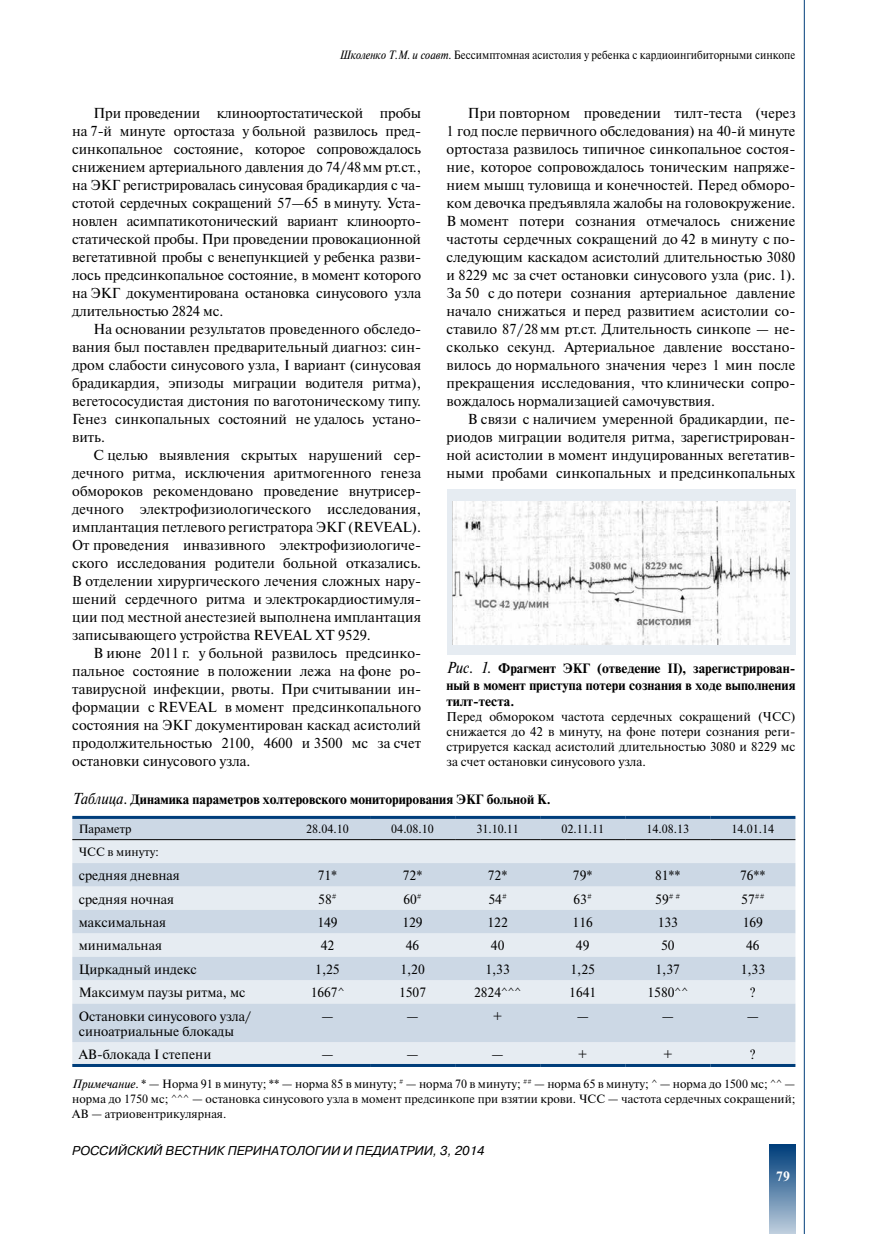
<style>
.page{position:relative;width:872px;height:1234px;background:#fff}
.page>*{position:absolute;margin:0;border:0;box-sizing:border-box;transform-origin:0 0}
.t1{font:14.4px/18px "Newton C";color:#000;text-align:justify}
.t2{font:13.5px/15px "Newton C";color:#000}
.t3{font:700 13.5px/16.5px "Newton C";color:#000;text-align:justify}
.t4{font:700 13.5px "Newton C";color:#fff}
.t5{font:12.75px/15px "Newton C";color:#000;text-align:justify}
.t6{font:italic 12.75px "Pragmatica C";color:#000}
.t7{font:12px/15px "Newton C";color:#000;text-align:justify}
.t8{font:12px "Newton C";color:#000;scale:.89 1}
.s1{font-style:italic}
.s2{font-weight:400;font-style:italic;font-size:15.9px}
</style>
<div class="page">
<div style="left:770px;top:1144px;width:25px;height:89px;background:linear-gradient(to bottom,#003b78,#bccddc)"></div>
<hr style="left:804px;top:0;width:1px;height:1233px;background:#003e7b">
<div style="left:72px;top:818px;width:723px;height:21px;background:#ccd8e5"></div>
<div style="left:72px;top:840px;width:723px;height:223px;background:#e6ecf2"></div>
<svg style="left:72px;top:862px;width:723px;height:179px;background:#d6e0ea"></svg>
<hr style="left:72px;top:815px;width:213px;height:3px;background:#003e7b">
<hr style="left:285px;top:815px;width:85px;height:3px;background:#003e7b">
<hr style="left:370px;top:815px;width:85px;height:3px;background:#003e7b">
<hr style="left:455px;top:815px;width:85px;height:3px;background:#003e7b">
<hr style="left:540px;top:815px;width:85px;height:3px;background:#003e7b">
<hr style="left:625px;top:815px;width:85px;height:3px;background:#003e7b">
<hr style="left:710px;top:815px;width:85px;height:3px;background:#003e7b">
<hr style="left:72px;top:839px;width:213px;height:1px;background:#000">
<hr style="left:285px;top:839px;width:85px;height:1px;background:#000">
<hr style="left:370px;top:839px;width:85px;height:1px;background:#000">
<hr style="left:455px;top:839px;width:85px;height:1px;background:#000">
<hr style="left:540px;top:839px;width:85px;height:1px;background:#000">
<hr style="left:625px;top:839px;width:85px;height:1px;background:#000">
<hr style="left:710px;top:839px;width:85px;height:1px;background:#000">
<hr style="left:72px;top:1063px;width:213px;height:3px;background:#003e7b">
<hr style="left:285px;top:1063px;width:85px;height:3px;background:#003e7b">
<hr style="left:710px;top:1063px;width:85px;height:3px;background:#003e7b">
<hr style="left:370px;top:1063px;width:85px;height:3px;background:#003e7b">
<hr style="left:455px;top:1063px;width:85px;height:3px;background:#003e7b">
<hr style="left:540px;top:1063px;width:85px;height:3px;background:#003e7b">
<hr style="left:625px;top:1063px;width:85px;height:3px;background:#003e7b">
<div style="left:446px;top:489px;width:349px;height:165px;background:#e6ecf2"></div>
<img style="left:453px;top:501px;width:336px;height:143px">
<p class="t8" style="left:339px;top:48px;width:514px"><span class="s1">Школенко Т.М. и соавт.</span> Бессимптомная асистолия у ребенка с кардиоингибиторными синкопе</p>
<p class="t1" style="left:72px;top:104px;width:350px;text-indent:21px">При проведении клиноортостатической пробы на 7‑й минуте ортостаза у больной развилось пред&shy;синкопальное состояние, которое сопровождалось снижением артериального давления до 74/48мм рт.ст., на ЭКГ регистрировалась синусовая брадикардия с ча&shy;стотой сердечных сокращений 57—65 в минуту. Уста&shy;новлен асимпатикотонический вариант клиноорто&shy;статической пробы. При проведении провокационной вегетативной пробы с венепункцией у ребенка разви&shy;лось предсинкопальное состояние, в момент которого на ЭКГ документирована остановка синусового узла длительностью 2824 мс.</p>
<p class="t1" style="left:72px;top:320px;width:350px;text-indent:21px">На основании результатов проведенного обследо&shy;вания был поставлен предварительный диагноз: син&shy;дром слабости синусового узла, I вариант (синусовая брадикардия, эпизоды миграции водителя ритма), вегетососудистая дистония по ваготоническому типу.<br>Генез синкопальных состояний не удалось устано&shy;вить.</p>
<p class="t1" style="left:72px;top:446px;width:350px;text-indent:21px">С целью выявления скрытых нарушений сер&shy;дечного ритма, исключения аритмогенного генеза обмороков рекомендовано проведение внутрисер&shy;дечного электрофизиологического исследования, имплантация петлевого регистратора ЭКГ (REVEAL).<br>От проведения инвазивного электрофизиологиче&shy;ского исследования родители больной отказались.<br>В отделении хирургического лечения сложных нару&shy;шений сердечного ритма и электрокардиостимуля&shy;ции под местной анестезией выполнена имплантация записывающего устройства REVEAL XT 9529.</p>
<p class="t1" style="left:72px;top:644px;width:350px;text-indent:21px">В июне 2011 г. у больной развилось предсинко&shy;пальное состояние в положении лежа на фоне ро&shy;тавирусной инфекции, рвоты. При считывании ин&shy;формации с REVEAL в момент предсинкопального состояния на ЭКГ документирован каскад асистолий продолжительностью 2100, 4600 и 3500 мс за счет остановки синусового узла.</p>
<p class="t1" style="left:446px;top:104px;width:350px;text-indent:21px">При повторном проведении тилт-теста (через 1 год после первичного обследования) на 40‑й минуте ортостаза развилось типичное синкопальное состоя&shy;ние, которое сопровождалось тоническим напряже&shy;нием мышц туловища и конечностей. Перед обморо&shy;ком девочка предъявляла жалобы на головокружение.<br>В момент потери сознания отмечалось снижение частоты сердечных сокращений до 42 в минуту с по&shy;следующим каскадом асистолий длительностью 3080 и 8229 мс за счет остановки синусового узла (рис. 1).<br>За 50 с до потери сознания артериальное давление начало снижаться и перед развитием асистолии со&shy;ставило 87/28мм рт.ст. Длительность синкопе — не&shy;сколько секунд. Артериальное давление восстано&shy;вилось до нормального значения через 1 мин после прекращения исследования, что клинически сопро&shy;вождалось нормализацией самочувствия.</p>
<p class="t1" style="left:446px;top:410px;width:350px;text-indent:21px">В связи с наличием умеренной брадикардии, пе&shy;риодов миграции водителя ритма, зарегистрирован&shy;ной асистолии в момент индуцированных вегетатив&shy;ными пробами синкопальных и предсинкопальных</p>
<p class="t3" style="left:446px;top:660px;width:350px"><span class="s2">Рис. 1.</span> Фрагмент ЭКГ (отведение II), зарегистрирован&shy;ный в момент приступа потери сознания в ходе выполнения тилт-теста.</p>
<p class="t5" style="left:446px;top:709px;width:350px">Перед обмороком частота сердечных сокращений (ЧСС) снижается до 42 в минуту, на фоне потери сознания реги&shy;стрируется каскад асистолий длительностью 3080 и 8229 мс за счет остановки синусового узла.</p>
<p class="t3" style="left:72px;top:790px;width:480px"><span class="s2">Таблица.</span> Динамика параметров холтеровского мониторирования ЭКГ больной К.</p>
<p class="t7" style="left:79px;top:821px;width:54px">Параметр</p>
<p class="t7" style="left:306px;top:821px;width:44px">28.04.10</p>
<p class="t7" style="left:391px;top:821px;width:44px">04.08.10</p>
<p class="t7" style="left:476px;top:821px;width:44px">31.10.11</p>
<p class="t7" style="left:561px;top:821px;width:44px">02.11.11</p>
<p class="t7" style="left:646px;top:821px;width:44px">14.08.13</p>
<p class="t7" style="left:731px;top:821px;width:44px">14.01.14</p>
<p class="t7" style="left:79px;top:843px;width:81px">ЧСС в минуту:</p>
<p class="t2" style="left:79px;top:867px;width:102px">средняя дневная</p>
<p class="t2" style="left:318px;top:867px;width:21px">71*</p>
<p class="t2" style="left:403px;top:867px;width:21px">72*</p>
<p class="t2" style="left:488px;top:867px;width:21px">72*</p>
<p class="t2" style="left:573px;top:867px;width:21px">79*</p>
<p class="t2" style="left:655px;top:867px;width:27px">81**</p>
<p class="t2" style="left:740px;top:867px;width:27px">76**</p>
<p class="t2" style="left:79px;top:891px;width:97px">средняя ночная</p>
<p class="t2" style="left:318px;top:891px;width:20px">58<sup>#</sup></p>
<p class="t2" style="left:403px;top:891px;width:20px">60<sup>#</sup></p>
<p class="t2" style="left:488px;top:891px;width:20px">54<sup>#</sup></p>
<p class="t2" style="left:573px;top:891px;width:20px">63<sup>#</sup></p>
<p class="t2" style="left:655px;top:891px;width:27px">59<sup>#</sup> <sup>#</sup></p>
<p class="t2" style="left:741px;top:891px;width:25px">57<sup>##</sup></p>
<p class="t2" style="left:79px;top:914px;width:89px">максимальная</p>
<p class="t2" style="left:317px;top:914px;width:22px">149</p>
<p class="t2" style="left:402px;top:914px;width:22px">129</p>
<p class="t2" style="left:487px;top:914px;width:22px">122</p>
<p class="t2" style="left:572px;top:914px;width:22px">116</p>
<p class="t2" style="left:657px;top:914px;width:22px">133</p>
<p class="t2" style="left:742px;top:914px;width:22px">169</p>
<p class="t2" style="left:79px;top:938px;width:85px">минимальная</p>
<p class="t2" style="left:321px;top:938px;width:15px">42</p>
<p class="t2" style="left:406px;top:938px;width:15px">46</p>
<p class="t2" style="left:491px;top:938px;width:15px">40</p>
<p class="t2" style="left:576px;top:938px;width:15px">49</p>
<p class="t2" style="left:661px;top:938px;width:15px">50</p>
<p class="t2" style="left:746px;top:938px;width:15px">46</p>
<p class="t2" style="left:79px;top:961px;width:120px">Циркадный индекс</p>
<p class="t2" style="left:315px;top:961px;width:26px">1,25</p>
<p class="t2" style="left:400px;top:961px;width:26px">1,20</p>
<p class="t2" style="left:485px;top:961px;width:26px">1,33</p>
<p class="t2" style="left:570px;top:961px;width:26px">1,25</p>
<p class="t2" style="left:655px;top:961px;width:26px">1,37</p>
<p class="t2" style="left:740px;top:961px;width:26px">1,33</p>
<p class="t2" style="left:79px;top:984px;width:168px">Максимум паузы ритма, мс</p>
<p class="t2" style="left:311px;top:984px;width:35px">1667^</p>
<p class="t2" style="left:399px;top:984px;width:28px">1507</p>
<p class="t2" style="left:474px;top:984px;width:49px">2824^^^</p>
<p class="t2" style="left:569px;top:984px;width:28px">1641</p>
<p class="t2" style="left:647px;top:984px;width:42px">1580^^</p>
<p class="t2" style="left:750px;top:984px;width:8px">?</p>
<p class="t2" style="left:79px;top:1008px;width:174px">Остановки синусового узла/ синоатриальные блокады</p>
<p class="t2" style="left:493px;top:1008px;width:11px">+</p>
<p class="t2" style="left:79px;top:1046px;width:134px">АВ-блокада I степени</p>
<p class="t2" style="left:321px;top:1046px;width:14px">—</p>
<p class="t2" style="left:406px;top:1046px;width:14px">—</p>
<p class="t2" style="left:491px;top:1046px;width:14px">—</p>
<p class="t2" style="left:578px;top:1046px;width:11px">+</p>
<p class="t2" style="left:663px;top:1046px;width:11px">+</p>
<p class="t2" style="left:750px;top:1046px;width:8px">?</p>
<p class="t7" style="left:72px;top:1076px;width:724px"><span class="s1">Примечание.</span> * — Норма 91 в минуту; ** — норма 85 в минуту; <sup>#</sup> — норма 70 в минуту; <sup>##</sup> — норма 65 в минуту; ^ — норма до 1500 мс; ^^ — норма до 1750 мс; ^^^ — остановка синусового узла в момент предсинкопе при взятии крови. ЧСС — частота сердечных сокращений; АВ — атриовентрикулярная.</p>
<p class="t6" style="left:72px;top:1142px;width:414px">РОССИЙСКИЙ ВЕСТНИК ПЕРИНАТОЛОГИИ И ПЕДИАТРИИ, 3, 2014</p>
<p class="t4" style="left:776px;top:1168px;width:15px">79</p>
</div>
